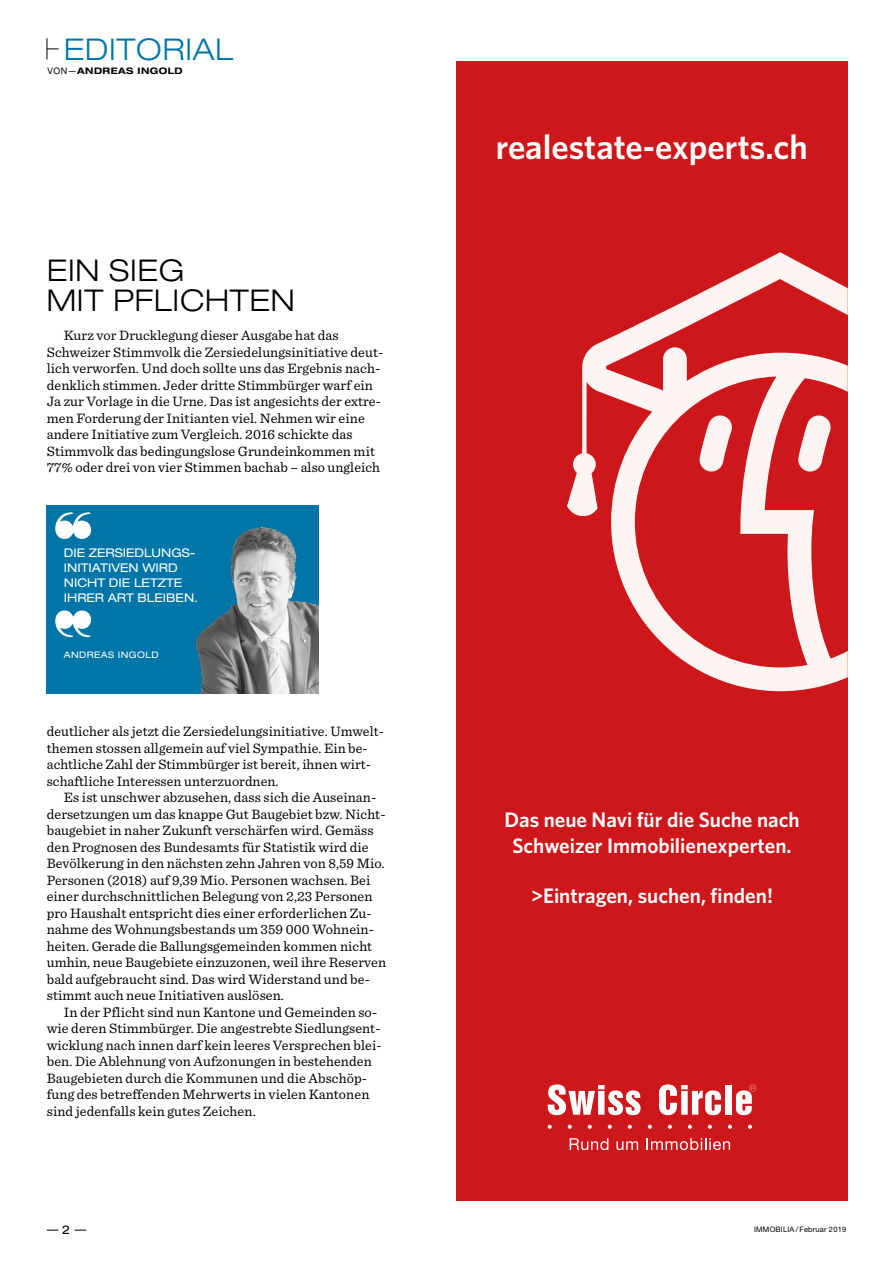
<style>
.page{position:relative;width:893px;height:1263px;background:#fff}
.page>*{position:absolute;margin:0;border:0;box-sizing:border-box;transform-origin:0 0}
.t1{font:600 34.5px "Whitney";color:#fff}
.t2{font:300 expanded 30px/30px "Helvetica Neue LT Std";letter-spacing:.025em;color:#000}
.t3{font:300 expanded 30px "Helvetica Neue LT Std";letter-spacing:.025em;color:#0076a8}
.t4{font:600 21px/25.2px "Whitney";color:#fff;text-align:center}
.t5{font:14.25px/16.5px "Sentinel";letter-spacing:.005em;color:#000}
.t6{font:expanded 12px/15px "Helvetica Neue LT Std";color:#fff}
.t7{font:expanded 12px "Helvetica Neue LT Std";color:#000}
.t8{font:700 expanded 9px "Helvetica Neue LT Std";letter-spacing:.05em;color:#000}
.t9{font:expanded 9px "Helvetica Neue LT Std";letter-spacing:.05em;color:#fff}
.t10{font:7.5px "Helvetica Neue LT Std";letter-spacing:.025em;color:#000}
.s1{font-weight:400;font-stretch:normal}
</style>
<div class="page">
<div style="left:47px;top:505px;width:272px;height:188px;background:#0076a8"></div>
<img style="left:195px;top:526px;width:124px;height:167px">
<svg style="left:55px;top:512px;width:36px;height:27px"></svg>
<svg style="left:55px;top:610px;width:36px;height:27px"></svg>
<div style="left:456px;top:62px;width:392px;height:1139px;background:#cd171a"></div>
<svg style="left:548px;top:1084px;width:92px;height:31px"></svg>
<svg style="left:659px;top:1084px;width:62px;height:31px"></svg>
<div style="left:725px;top:1085px;width:7px;height:30px;background:#fff"></div>
<svg style="left:736px;top:1084px;width:20px;height:31px"></svg>
<svg style="left:548px;top:1125px;width:4px;height:4px"></svg>
<svg style="left:568px;top:1125px;width:4px;height:4px"></svg>
<svg style="left:588px;top:1125px;width:4px;height:4px"></svg>
<svg style="left:608px;top:1125px;width:4px;height:4px"></svg>
<svg style="left:628px;top:1125px;width:4px;height:4px"></svg>
<svg style="left:648px;top:1125px;width:4px;height:4px"></svg>
<svg style="left:668px;top:1125px;width:4px;height:4px"></svg>
<svg style="left:688px;top:1125px;width:4px;height:4px"></svg>
<svg style="left:708px;top:1125px;width:4px;height:4px"></svg>
<svg style="left:728px;top:1125px;width:4px;height:4px"></svg>
<svg style="left:748px;top:1125px;width:4px;height:4px"></svg>
<svg style="left:570px;top:1138px;width:38px;height:12px"></svg>
<svg style="left:616px;top:1141px;width:22px;height:9px"></svg>
<svg style="left:646px;top:1138px;width:84px;height:12px"></svg>
<svg style="left:567px;top:252px;width:281px;height:439px"></svg>
<svg style="left:47px;top:38px;width:12px;height:22px"></svg>
<h2 class="t3" style="left:64px;top:31px;width:171px">EDITORIAL</h2>
<p class="t8" style="left:48px;top:66px;width:137px"><span class="s1">VON—</span>ANDREAS INGOLD</p>
<h2 class="t2" style="left:47px;top:255px;width:249px">EIN SIEG<br>MIT PFLICHTEN</h2>
<p class="t5" style="left:47px;top:326px;width:338px;text-indent:17px">Kurz vor Drucklegung dieser Ausgabe hat das Schweizer Stimmvolk die Zersiedelungsinitiative deut&shy;lich verworfen. Und doch sollte uns das Ergebnis nach&shy;denklich stimmen. Jeder dritte Stimmbürger warf ein Ja zur Vorlage in die Urne. Das ist angesichts der extre&shy;men Forderung der Initianten viel. Nehmen wir eine andere Initiative zum Vergleich. 2016 schickte das Stimmvolk das bedingungslose Grundeinkommen mit 77% oder drei von vier Stimmen bachab – also ungleich</p>
<p class="t6" style="left:64px;top:545px;width:136px">DIE ZERSIEDLUNGS-<br>INITIATIVEN WIRD<br>NICHT DIE LETZTE<br>IHRER ART BLEIBEN.</p>
<p class="t9" style="left:64px;top:650px;width:97px">ANDREAS INGOLD</p>
<p class="t5" style="left:47px;top:722px;width:339px">deutlicher als jetzt die Zersiedelungsinitiative. Umwelt&shy;themen stossen allgemein auf viel Sympathie. Ein be&shy;achtliche Zahl der Stimmbürger ist bereit, ihnen wirt&shy;schaftliche Interessen unterzuordnen.</p>
<p class="t5" style="left:47px;top:788px;width:341px;text-indent:17px">Es ist unschwer abzusehen, dass sich die Auseinan&shy;dersetzungen um das knappe Gut Baugebiet bzw. Nicht&shy;baugebiet in naher Zukunft verschärfen wird. Gemäss den Prognosen des Bundesamts für Statistik wird die Bevölkerung in den nächsten zehn Jahren von 8,59 Mio.<br>Personen (2018) auf 9,39 Mio. Personen wachsen. Bei einer durchschnittlichen Belegung von 2,23 Personen pro Haushalt entspricht dies einer erforderlichen Zu&shy;nahme des Wohnungsbestands um 359 000 Wohnein&shy;heiten. Gerade die Ballungsgemeinden kommen nicht umhin, neue Baugebiete einzuzonen, weil ihre Reserven bald aufgebraucht sind. Das wird Widerstand und be&shy;stimmt auch neue Initiativen auslösen.</p>
<p class="t5" style="left:47px;top:1003px;width:336px;text-indent:17px">In der Pflicht sind nun Kantone und Gemeinden so&shy;wie deren Stimmbürger. Die angestrebte Siedlungsent&shy;wicklung nach innen darf kein leeres Versprechen blei&shy;ben. Die Ablehnung von Aufzonungen in bestehenden Baugebieten durch die Kommunen und die Abschöp&shy;fung des betreffenden Mehrwerts in vielen Kantonen sind jedenfalls kein gutes Zeichen.</p>
<h1 class="t1" style="left:496px;top:124px;width:314px">realestate-experts.ch</h1>
<h3 class="t4" style="left:504px;top:807px;width:297px">Das neue Navi für die Suche nach<br>Schweizer Immobilienexperten.</h3>
<h3 class="t4" style="left:531px;top:882px;width:243px">&gt;Eintragen, suchen, finden!</h3>
<p class="t7" style="left:62px;top:1222px;width:10px">2</p>
<p class="t10" style="left:754px;top:1225px;width:94px">IMMOBILIA / Februar 2019</p>
</div>
